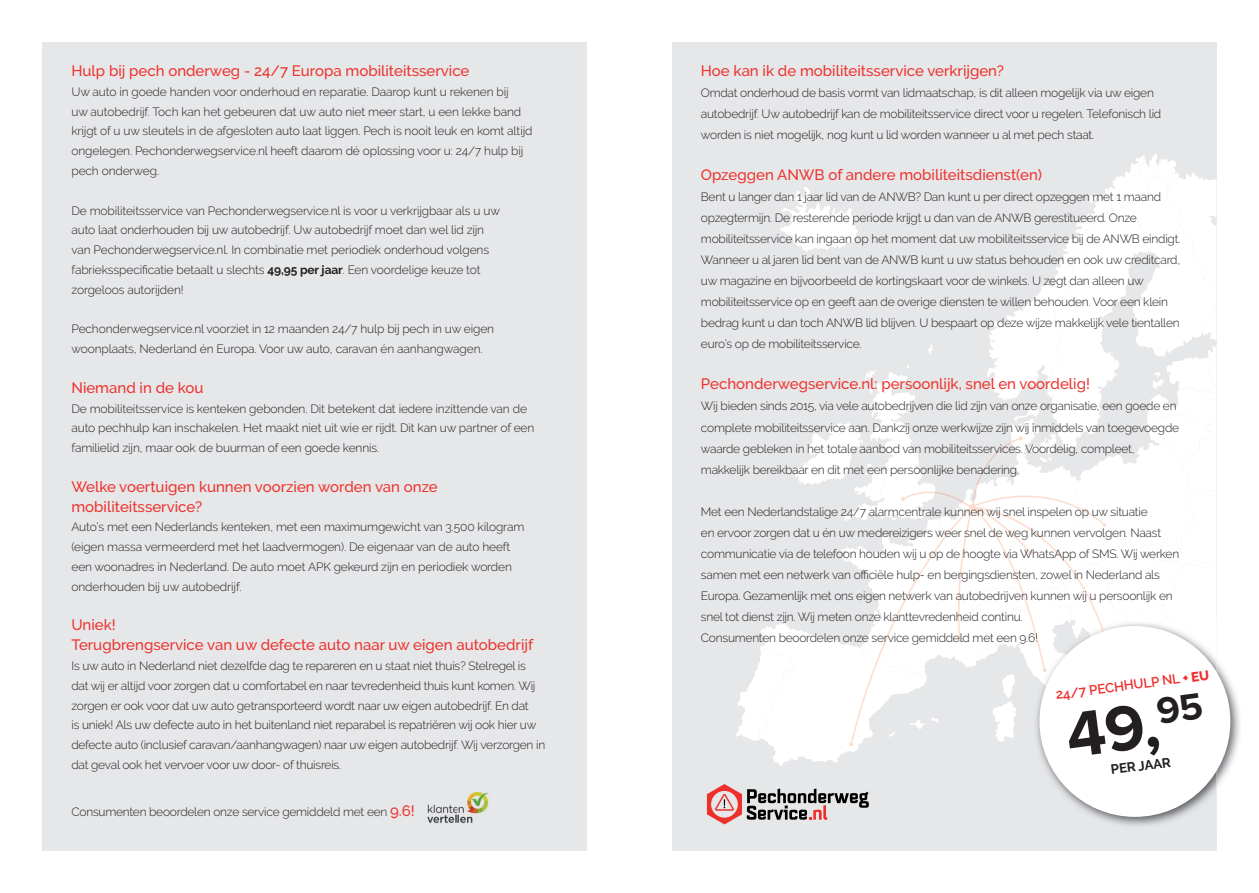
<style>
.page{position:relative;width:1259px;height:893px;background:#fff}
.page>*{position:absolute;margin:0;border:0;box-sizing:border-box;transform-origin:0 0}
.t1{font:500 15px/19.8px "Raleway";color:#ee322d}
.t2{font:600 13.35px "Raleway";color:#ee302d}
.t3{font:700 13.35px "Raleway";color:#231f20}
.t4{font:300 12px/19.8px "Raleway";letter-spacing:-.02em;color:#231f20}
.s1{font-weight:700}
.s2{font-weight:500;font-size:15px;color:#ee302d}
.s3{font-weight:800}
</style>
<div class="page">
<div style="left:672px;top:43px;width:544px;height:808px;background:#e6e7e9"></div>
<div style="left:43px;top:43px;width:544px;height:808px;background:#e6e7e9"></div>
<img style="left:1121px;top:660px;width:119px;height:168px">
<div style="left:1039px;top:626px;width:191px;height:191px;background:#fff;border-radius:50%"></div>
<img style="left:427px;top:792px;width:62px;height:31px">
<svg style="left:707px;top:159px;width:509px;height:665px"></svg>
<p class="t1" style="left:71px;top:61px;width:399px">Hulp bij pech onderweg - 24/7 Europa mobiliteitsservice</p>
<p class="t4" style="left:71px;top:82px;width:462px">Uw auto in goede handen voor onderhoud en reparatie. Daarop kunt u rekenen bij<br>uw autobedrijf. Toch kan het gebeuren dat uw auto niet meer start, u een lekke band krijgt of u uw sleutels in de afgesloten auto laat liggen. Pech is nooit leuk en komt altijd ongelegen. Pechonderwegservice.nl heeft daarom dé oplossing voor u: 24/7 hulp bij pech onderweg.</p>
<p class="t4" style="left:71px;top:200px;width:430px">De mobiliteitsservice van Pechonderwegservice.nl is voor u verkrijgbaar als u uw auto laat onderhouden bij uw autobedrijf. Uw autobedrijf moet dan wel lid zijn van Pechonderwegservice.nl. In combinatie met periodiek onderhoud volgens fabrieksspecificatie betaalt u slechts <span class="s1">49,95 per jaar</span>. Een voordelige keuze tot zorgeloos autorijden!</p>
<p class="t4" style="left:71px;top:319px;width:424px">Pechonderwegservice.nl voorziet in 12 maanden 24/7 hulp bij pech in uw eigen woonplaats, Nederland én Europa. Voor uw auto, caravan én aanhangwagen.</p>
<p class="t1" style="left:71px;top:378px;width:133px">Niemand in de kou</p>
<p class="t4" style="left:71px;top:398px;width:464px">De mobiliteitsservice is kenteken gebonden. Dit betekent dat iedere inzittende van de auto pechhulp kan inschakelen. Het maakt niet uit wie er rijdt. Dit kan uw partner of een familielid zijn, maar ook de buurman of een goede kennis.</p>
<p class="t1" style="left:71px;top:477px;width:368px">Welke voertuigen kunnen voorzien worden van onze mobiliteitsservice?</p>
<p class="t4" style="left:71px;top:517px;width:454px">Auto’s met een Nederlands kenteken, met een maximumgewicht van 3.500 kilogram (eigen massa vermeerderd met het laadvermogen). De eigenaar van de auto heeft een woonadres in Nederland. De auto moet APK gekeurd zijn en periodiek worden onderhouden bij uw autobedrijf.</p>
<p class="t1" style="left:71px;top:615px;width:463px">Uniek!<br>Terugbrengservice van uw defecte auto naar uw eigen autobedrijf</p>
<p class="t4" style="left:71px;top:656px;width:475px">Is uw auto in Nederland niet dezelfde dag te repareren en u staat niet thuis? Stelregel is dat wij er altijd voor zorgen dat u comfortabel en naar tevredenheid thuis kunt komen. Wij zorgen er ook voor dat uw auto getransporteerd wordt naar uw eigen autobedrijf. En dat<br>is uniek! Als uw defecte auto in het buitenland niet reparabel is repatriëren wij ook hier uw defecte auto (inclusief caravan/aanhangwagen) naar uw eigen autobedrijf. Wij verzorgen in dat geval ook het vervoer voor uw door- of thuisreis.</p>
<p class="t4" style="left:71px;top:802px;width:345px">Consumenten beoordelen onze service gemiddeld met een <span class="s2">9.6!</span></p>
<p class="t1" style="left:701px;top:61px;width:305px">Hoe kan ik de mobiliteitsservice verkrijgen?</p>
<p class="t4" style="left:701px;top:82px;width:462px;line-height:21px">Omdat onderhoud de basis vormt van lidmaatschap, is dit alleen mogelijk via uw eigen autobedrijf. Uw autobedrijf kan de mobiliteitsservice direct voor u regelen. Telefonisch lid worden is niet mogelijk, nog kunt u lid worden wanneer u al met pech staat.</p>
<p class="t1" style="left:701px;top:165px;width:343px">Opzeggen ANWB of andere mobiliteitsdienst(en)</p>
<p class="t4" style="left:701px;top:186px;width:481px;line-height:21px">Bent u langer dan 1 jaar lid van de ANWB? Dan kunt u per direct opzeggen met 1 maand opzegtermijn. De resterende periode krijgt u dan van de ANWB gerestitueerd. Onze mobiliteitsservice kan ingaan op het moment dat uw mobiliteitsservice bij de ANWB eindigt.<br>Wanneer u al jaren lid bent van de ANWB kunt u uw status behouden en ook uw creditcard, uw magazine en bijvoorbeeld de kortingskaart voor de winkels. U zegt dan alleen uw mobiliteitsservice op en geeft aan de overige diensten te willen behouden. Voor een klein bedrag kunt u dan toch ANWB lid blijven. U bespaart op deze wijze makkelijk vele tientallen euro’s op de mobiliteitsservice.</p>
<p class="t1" style="left:701px;top:374px;width:390px">Pechonderwegservice.nl: persoonlijk, snel en voordelig!</p>
<p class="t4" style="left:701px;top:396px;width:480px;line-height:21px">Wij bieden sinds 2015, via vele autobedrijven die lid zijn van onze organisatie, een goede en complete mobiliteitsservice aan. Dankzij onze werkwijze zijn wij inmiddels van toegevoegde waarde gebleken in het totale aanbod van mobiliteitsservices. Voordelig, compleet, makkelijk bereikbaar en dit met een persoonlijke benadering.</p>
<p class="t4" style="left:701px;top:501px;width:480px;line-height:21px">Met een Nederlandstalige 24/7 alarmcentrale kunnen wij snel inspelen op uw situatie<br>en ervoor zorgen dat u én uw medereizigers weer snel de weg kunnen vervolgen. Naast communicatie via de telefoon houden wij u op de hoogte via WhatsApp of SMS. Wij werken samen met een netwerk van officiële hulp- en bergingsdiensten, zowel in Nederland als Europa. Gezamenlijk met ons eigen netwerk van autobedrijven kunnen wij u persoonlijk en snel tot dienst zijn. Wij meten onze klanttevredenheid continu.<br>Consumenten beoordelen onze service gemiddeld met een 9.6!</p>
<p class="t2" style="left:1054px;top:687px;width:156px;rotate:-7deg">24/7 PECHHULP NL <span class="s3">+ EU</span></p>
<p class="t3" style="left:1110px;top:762px;width:62px;rotate:-7deg">PER JAAR</p>
</div>
